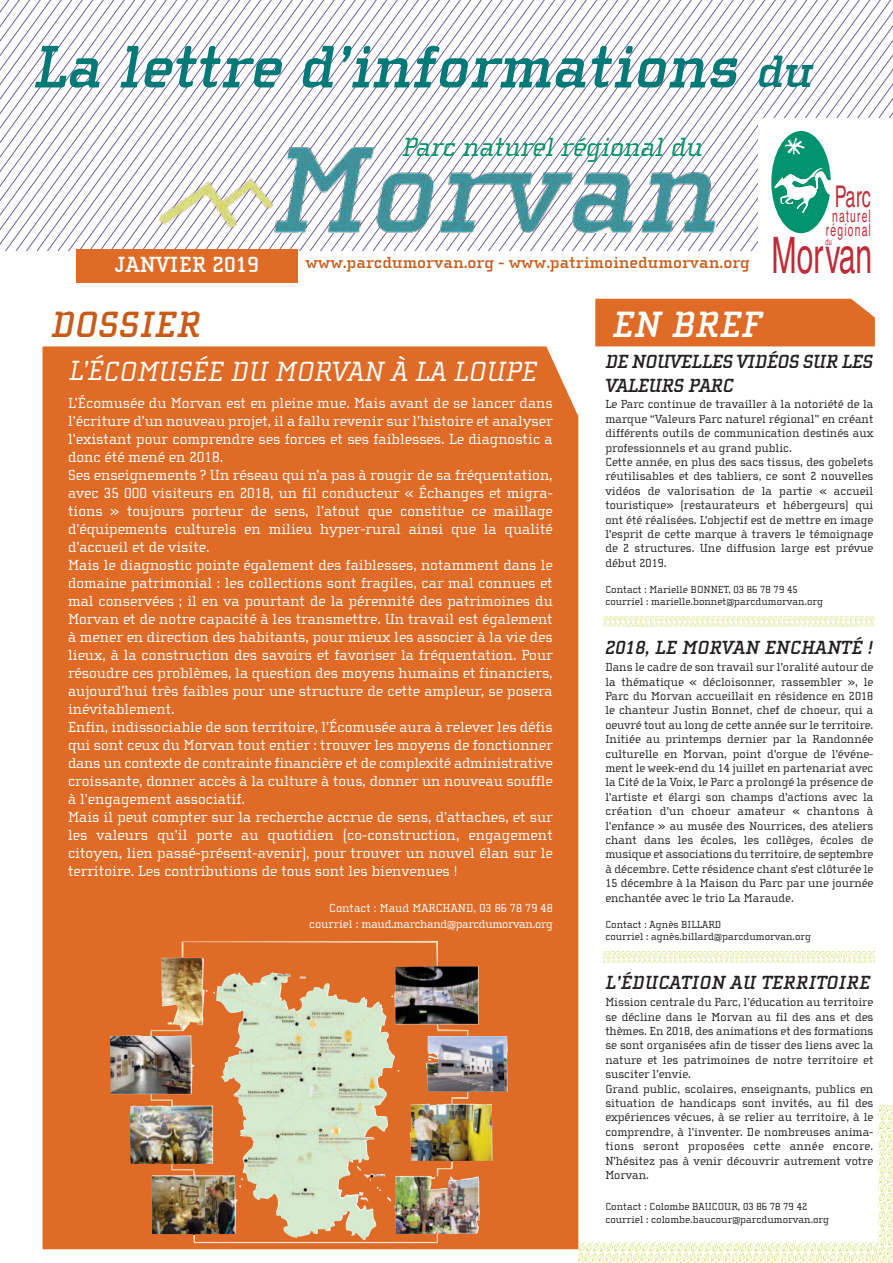
<style>
.page{position:relative;width:893px;height:1263px;background:#fff}
.page>*{position:absolute;margin:0;border:0;box-sizing:border-box;transform-origin:0 0}
.t1{font:italic 700 61.5px "Cholla Slab";color:#007977}
.t2{font:50.25px "Helvetica";color:#bf2b37;scale:.6 1}
.t3{font:italic 700 37.5px "Cholla Slab";color:#c85b18}
.t4{font:italic 700 37.5px "Cholla Slab";color:#fff}
.t5{font:29.85px "Helvetica";color:#bf2b37;scale:.6 1}
.t6{font:italic 28.5px "Cholla Slab";color:#fff}
.t7{font:italic 27px "Cholla Slab";color:#009662}
.t8{font:700 22.5px "Cholla Slab";color:#fff}
.t9{font:italic 700 19.5px "Cholla Slab";letter-spacing:-.005em;color:#231f20}
.t10{font:italic 700 19.5px/23.4px "Cholla Slab";letter-spacing:-.03em;color:#231f20}
.t11{font:17.4px/14.5px "Helvetica";letter-spacing:.11em;color:#bf2b37;text-align:center;scale:.6 1}
.t12{font:700 16.5px "Cholla Slab";color:#c85b18}
.t13{font:15px/18px "Cholla Slab";color:#fff}
.t14{font:12px/14.4px "Cholla Slab";color:#231f20}
.t15{font:12px/15.8px "Cholla Slab";color:#fff;text-align:right}
.t16{font:10.5px/12.6px "Cholla Slab";color:#231f20}
.t17{font:9.45px "Helvetica";color:#bf2b37;scale:.6 1}
.s1{font-size:46.5px}
</style>
<div class="page">
<img style="left:579px;top:1242px;width:299px;height:21px">
<div style="left:595px;top:299px;width:280px;height:47px;background:#df6b27"></div>
<div style="left:43px;top:346px;width:535px;height:903px;background:#df6b27"></div>
<svg style="left:0;top:0;width:10px;height:250px"></svg>
<svg style="left:10px;top:0;width:10px;height:250px"></svg>
<svg style="left:20px;top:0;width:11px;height:250px"></svg>
<svg style="left:31px;top:0;width:10px;height:250px"></svg>
<svg style="left:41px;top:0;width:11px;height:250px"></svg>
<svg style="left:52px;top:0;width:10px;height:250px"></svg>
<svg style="left:62px;top:0;width:11px;height:250px"></svg>
<svg style="left:73px;top:0;width:10px;height:250px"></svg>
<svg style="left:83px;top:0;width:11px;height:249px"></svg>
<svg style="left:94px;top:0;width:10px;height:249px"></svg>
<svg style="left:104px;top:0;width:11px;height:249px"></svg>
<svg style="left:115px;top:0;width:10px;height:249px"></svg>
<svg style="left:125px;top:0;width:11px;height:249px"></svg>
<svg style="left:136px;top:0;width:10px;height:249px"></svg>
<svg style="left:146px;top:0;width:11px;height:249px"></svg>
<svg style="left:157px;top:0;width:10px;height:249px"></svg>
<svg style="left:167px;top:0;width:11px;height:249px"></svg>
<svg style="left:178px;top:0;width:10px;height:249px"></svg>
<svg style="left:188px;top:0;width:11px;height:249px"></svg>
<svg style="left:199px;top:0;width:10px;height:249px"></svg>
<svg style="left:209px;top:0;width:11px;height:249px"></svg>
<svg style="left:220px;top:0;width:10px;height:249px"></svg>
<svg style="left:230px;top:0;width:11px;height:249px"></svg>
<svg style="left:241px;top:0;width:10px;height:249px"></svg>
<svg style="left:251px;top:0;width:11px;height:249px"></svg>
<svg style="left:262px;top:0;width:10px;height:249px"></svg>
<svg style="left:272px;top:0;width:11px;height:249px"></svg>
<svg style="left:283px;top:0;width:10px;height:249px"></svg>
<svg style="left:293px;top:0;width:11px;height:250px"></svg>
<svg style="left:304px;top:0;width:10px;height:250px"></svg>
<svg style="left:314px;top:0;width:11px;height:250px"></svg>
<svg style="left:325px;top:0;width:10px;height:250px"></svg>
<svg style="left:335px;top:0;width:11px;height:250px"></svg>
<svg style="left:346px;top:0;width:10px;height:250px"></svg>
<svg style="left:356px;top:0;width:11px;height:250px"></svg>
<svg style="left:367px;top:0;width:10px;height:250px"></svg>
<svg style="left:377px;top:0;width:11px;height:250px"></svg>
<svg style="left:388px;top:0;width:10px;height:250px"></svg>
<svg style="left:398px;top:0;width:11px;height:250px"></svg>
<svg style="left:409px;top:0;width:10px;height:250px"></svg>
<svg style="left:419px;top:0;width:11px;height:250px"></svg>
<svg style="left:430px;top:0;width:10px;height:250px"></svg>
<svg style="left:440px;top:0;width:11px;height:250px"></svg>
<svg style="left:451px;top:0;width:10px;height:250px"></svg>
<svg style="left:461px;top:0;width:11px;height:250px"></svg>
<svg style="left:472px;top:0;width:10px;height:250px"></svg>
<svg style="left:482px;top:0;width:11px;height:250px"></svg>
<svg style="left:493px;top:0;width:10px;height:250px"></svg>
<svg style="left:503px;top:0;width:11px;height:250px"></svg>
<svg style="left:514px;top:0;width:10px;height:250px"></svg>
<svg style="left:524px;top:0;width:11px;height:250px"></svg>
<svg style="left:535px;top:0;width:10px;height:250px"></svg>
<svg style="left:545px;top:0;width:11px;height:250px"></svg>
<svg style="left:556px;top:0;width:10px;height:250px"></svg>
<svg style="left:566px;top:0;width:11px;height:250px"></svg>
<svg style="left:577px;top:0;width:10px;height:250px"></svg>
<svg style="left:587px;top:0;width:11px;height:250px"></svg>
<svg style="left:598px;top:0;width:10px;height:250px"></svg>
<svg style="left:608px;top:0;width:11px;height:250px"></svg>
<svg style="left:619px;top:0;width:10px;height:250px"></svg>
<svg style="left:629px;top:0;width:11px;height:250px"></svg>
<svg style="left:640px;top:0;width:10px;height:250px"></svg>
<svg style="left:650px;top:0;width:11px;height:250px"></svg>
<svg style="left:661px;top:0;width:10px;height:250px"></svg>
<svg style="left:671px;top:0;width:11px;height:250px"></svg>
<svg style="left:682px;top:0;width:10px;height:250px"></svg>
<svg style="left:692px;top:0;width:11px;height:250px"></svg>
<svg style="left:703px;top:0;width:10px;height:250px"></svg>
<svg style="left:713px;top:0;width:180px;height:250px"></svg>
<img style="left:784px;top:137px;width:21px;height:17px">
<div style="left:77px;top:249px;width:221px;height:34px;background:#df6b27"></div>
<img style="left:160px;top:147px;width:555px;height:85px">
<img style="left:878px;top:1106px;width:15px;height:157px">
<img style="left:604px;top:617px;width:271px;height:10px">
<img style="left:604px;top:952px;width:271px;height:10px">
<img style="left:110px;top:941px;width:398px;height:302px">
<h1 class="t1" style="left:34px;top:33px;width:782px">La lettre d’informations <span class="s1">du</span></h1>
<h3 class="t7" style="left:403px;top:130px;width:302px">Parc naturel régional du</h3>
<h3 class="t8" style="left:115px;top:251px;width:146px">JANVIER 2019</h3>
<h3 class="t12" style="left:305px;top:253px;width:446px">www.parcdumorvan.org - www.patrimoinedumorvan.org</h3>
<h3 class="t5" style="left:835px;top:176px;width:62px">Parc</h3>
<h3 class="t11" style="left:826px;top:209px;width:77px">naturel régional</h3>
<h2 class="t2" style="left:771px;top:221px;width:169px">Morvan</h2>
<p class="t17" style="left:826px;top:235px;width:12px">du</p>
<h3 class="t3" style="left:51px;top:303px;width:152px">DOSSIER</h3>
<h3 class="t4" style="left:612px;top:303px;width:151px">EN BREF</h3>
<h3 class="t6" style="left:70px;top:354px;width:469px">L’ÉCOMUSÉE DU MORVAN À LA LOUPE</h3>
<p class="t13" style="left:68px;top:394px;width:486px">L’Écomusée du Morvan est en pleine mue. Mais avant de se lancer dans l’écriture d’un nouveau projet, il a fallu revenir sur l’histoire et analyser l’existant pour comprendre ses forces et ses faiblesses. Le diagnostic a donc été mené en 2018.<br>Ses enseignements ? Un réseau qui n’a pas à rougir de sa fréquentation, avec 35 000 visiteurs en 2018, un fil conducteur « Échanges et migra&shy;tions » toujours porteur de sens, l’atout que constitue ce maillage d’équipements culturels en milieu hyper-rural ainsi que la qualité d’accueil et de visite.<br>Mais le diagnostic pointe également des faiblesses, notamment dans le domaine patrimonial : les collections sont fragiles, car mal connues et mal conservées ; il en va pourtant de la pérennité des patrimoines du Morvan et de notre capacité à les transmettre. Un travail est également à mener en direction des habitants, pour mieux les associer à la vie des lieux, à la construction des savoirs et favoriser la fréquentation. Pour résoudre ces problèmes, la question des moyens humains et financiers, aujourd’hui très faibles pour une structure de cette ampleur, se posera inévitablement.<br>Enfin, indissociable de son territoire, l’Écomusée aura à relever les défis qui sont ceux du Morvan tout entier : trouver les moyens de fonctionner dans un contexte de contrainte financière et de complexité administrative croissante, donner accès à la culture à tous, donner un nouveau souffle à l’engagement associatif.<br>Mais il peut compter sur la recherche accrue de sens, d’attaches, et sur les valeurs qu’il porte au quotidien (co-construction, engagement citoyen, lien passé-présent-avenir), pour trouver un nouvel élan sur le territoire. Les contributions de tous sont les bienvenues !</p>
<p class="t15" style="left:309px;top:900px;width:245px">Contact : Maud MARCHAND, 03 86 78 79 48 courriel : maud.marchand@parcdumorvan.org</p>
<h3 class="t10" style="left:605px;top:350px;width:270px">DE NOUVELLES VIDÉOS SUR LES<br>VALEURS PARC</h3>
<p class="t14" style="left:605px;top:397px;width:270px">Le Parc continue de travailler à la notoriété de la marque “Valeurs Parc naturel régional” en créant différents outils de communication destinés aux professionnels et au grand public.<br>Cette année, en plus des sacs tissus, des gobelets réutilisables et des tabliers, ce sont 2 nouvelles vidéos de valorisation de la partie « accueil touristique» (restaurateurs et hébergeurs) qui ont été réalisées. L'objectif est de mettre en image l'esprit de cette marque à travers le témoignage de 2 structures. Une diffusion large est prévue début 2019.</p>
<p class="t16" style="left:605px;top:583px;width:219px">Contact : Marielle BONNET, 03 86 78 79 45 courriel : marielle.bonnet@parcdumorvan.org</p>
<h3 class="t9" style="left:605px;top:637px;width:269px">2018, LE MORVAN ENCHANTÉ !</h3>
<p class="t14" style="left:605px;top:660px;width:270px;text-align:justify">Dans le cadre de son travail sur l'oralité autour de la thématique « décloisonner, rassembler », le Parc du Morvan accueillait en résidence en 2018 le chanteur Justin Bonnet, chef de choeur, qui a oeuvré tout au long de cette année sur le territoire.<br>Initiée au printemps dernier par la Randonnée culturelle en Morvan, point d'orgue de l'événe&shy;ment le week-end du 14 juillet en partenariat avec la Cité de la Voix, le Parc a prolongé la présence de l'artiste et élargi son champs d'actions avec la création d'un choeur amateur « chantons à l'enfance » au musée des Nourrices, des ateliers chant dans les écoles, les collèges, écoles de musique et associations du territoire, de septembre à décembre. Cette résidence chant s'est clôturée le 15 décembre à la Maison du Parc par une journée enchantée avec le trio La Maraude.</p>
<p class="t16" style="left:605px;top:918px;width:207px">Contact : Agnès BILLARD<br>courriel : agnès.billard@parcdumorvan.org</p>
<h3 class="t9" style="left:605px;top:972px;width:267px">L’ÉDUCATION AU TERRITOIRE</h3>
<p class="t14" style="left:605px;top:995px;width:270px">Mission centrale du Parc, l’éducation au territoire se décline dans le Morvan au fil des ans et des thèmes. En 2018, des animations et des formations se sont organisées afin de tisser des liens avec la nature et les patrimoines de notre territoire et susciter l’envie.<br>Grand public, scolaires, enseignants, publics en situation de handicaps sont invités, au fil des expériences vécues, à se relier au territoire, à le comprendre, à l’inventer. De nombreuses anima&shy;tions seront proposées cette année encore.<br>N’hésitez pas à venir découvrir autrement votre Morvan.</p>
<p class="t16" style="left:605px;top:1200px;width:225px">Contact : Colombe BAUCOUR, 03 86 78 79 42 courriel : colombe.baucour@parcdumorvan.org</p>
</div>
